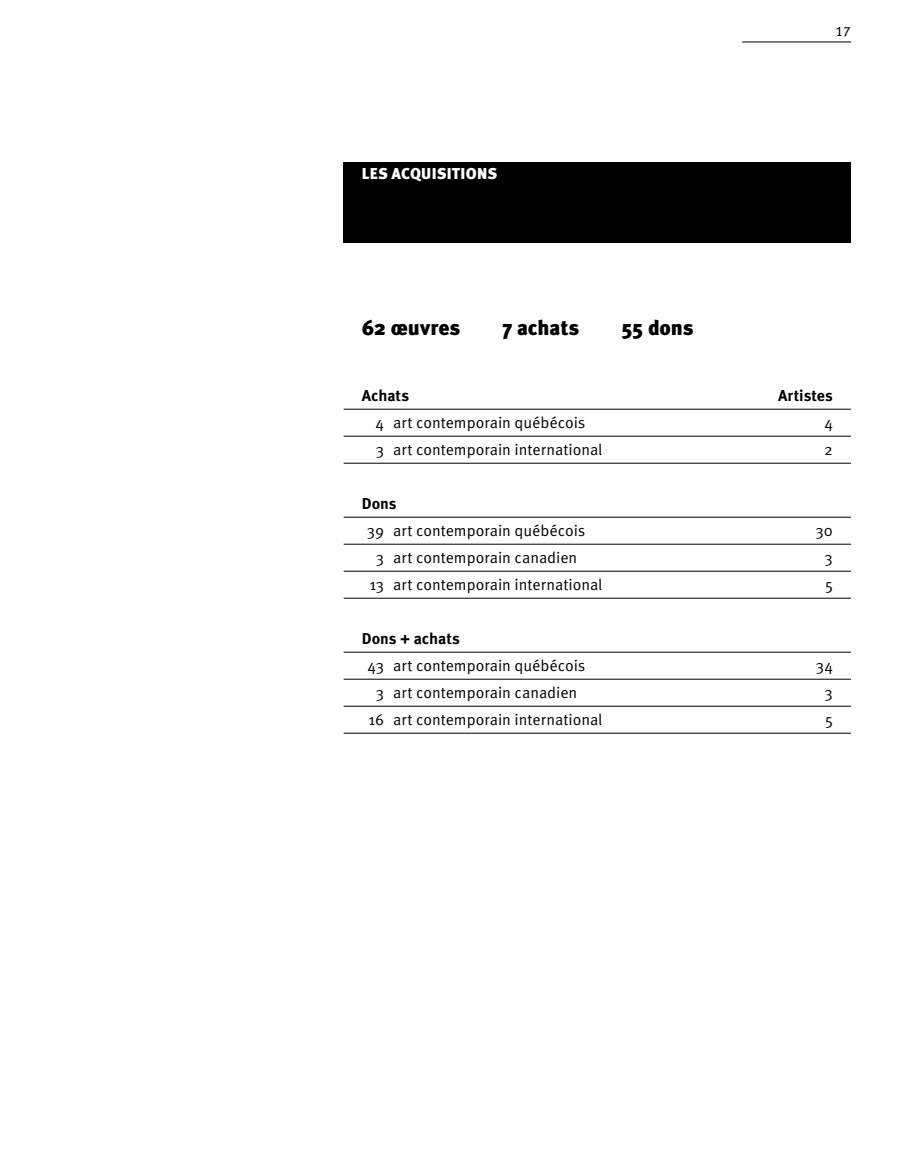
<style>
.page{position:relative;width:905px;height:1161px;background:#fff}
.page>*{position:absolute;margin:0;border:0;box-sizing:border-box;transform-origin:0 0}
.t1{font:900 21px "Meta Pro";letter-spacing:-.005em;color:#000}
.t2{font:15.75px "Meta Pro";letter-spacing:-.005em;color:#000}
.t3{font:700 15.75px "Meta Pro";letter-spacing:.005em;color:#000}
.t4{font:900 15.75px "Meta Pro";letter-spacing:.015em;color:#fff}
.t5{font:13.5px "Meta Pro";color:#000}
</style>
<div class="page">
<hr style="left:742px;top:42px;width:108px;height:1px;background:#000">
<div style="left:344px;top:162px;width:506px;height:81px;background:#000"></div>
<hr style="left:344px;top:409px;width:506px;height:1px;background:#000">
<hr style="left:344px;top:436px;width:506px;height:1px;background:#000">
<hr style="left:344px;top:463px;width:506px;height:1px;background:#000">
<hr style="left:344px;top:517px;width:506px;height:1px;background:#000">
<hr style="left:344px;top:544px;width:506px;height:1px;background:#000">
<hr style="left:344px;top:571px;width:506px;height:1px;background:#000">
<hr style="left:344px;top:598px;width:506px;height:1px;background:#000">
<hr style="left:344px;top:652px;width:506px;height:1px;background:#000">
<hr style="left:344px;top:679px;width:506px;height:1px;background:#000">
<hr style="left:344px;top:706px;width:506px;height:1px;background:#000">
<hr style="left:344px;top:733px;width:506px;height:1px;background:#000">
<p class="t4" style="left:362px;top:164px;width:50px">Les acqu</p>
<p class="t4" style="left:431px;top:164px;width:67px">isitions</p>
<h1 class="t1" style="left:362px;top:315px;width:100px">62 œuvres</h1>
<h1 class="t1" style="left:502px;top:315px;width:78px">7 achats</h1>
<h1 class="t1" style="left:621px;top:315px;width:74px">55 dons</h1>
<p class="t5" style="left:835px;top:23px;width:17px">17</p>
<p class="t3" style="left:362px;top:386px;width:49px">Achats</p>
<p class="t3" style="left:778px;top:386px;width:56px">Artistes</p>
<p class="t2" style="left:375px;top:413px;width:211px">4 art contemporain québécois</p>
<p class="t2" style="left:824px;top:413px;width:10px">4</p>
<p class="t2" style="left:376px;top:440px;width:228px">3 art contemporain international</p>
<p class="t2" style="left:824px;top:440px;width:10px">2</p>
<p class="t3" style="left:361px;top:494px;width:36px">Dons</p>
<p class="t2" style="left:367px;top:521px;width:220px">39 art contemporain québécois</p>
<p class="t2" style="left:815px;top:521px;width:19px">30</p>
<p class="t2" style="left:376px;top:548px;width:203px">3 art contemporain canadien</p>
<p class="t2" style="left:824px;top:548px;width:10px">3</p>
<p class="t2" style="left:369px;top:575px;width:234px">13 art contemporain international</p>
<p class="t2" style="left:825px;top:575px;width:9px">5</p>
<p class="t3" style="left:361px;top:629px;width:100px">Dons + achats</p>
<p class="t2" style="left:367px;top:656px;width:219px">43 art contemporain québécois</p>
<p class="t2" style="left:815px;top:656px;width:19px">34</p>
<p class="t2" style="left:376px;top:683px;width:203px">3 art contemporain canadien</p>
<p class="t2" style="left:824px;top:683px;width:10px">3</p>
<p class="t2" style="left:368px;top:710px;width:235px">16 art contemporain international</p>
<p class="t2" style="left:825px;top:710px;width:9px">5</p>
</div>
